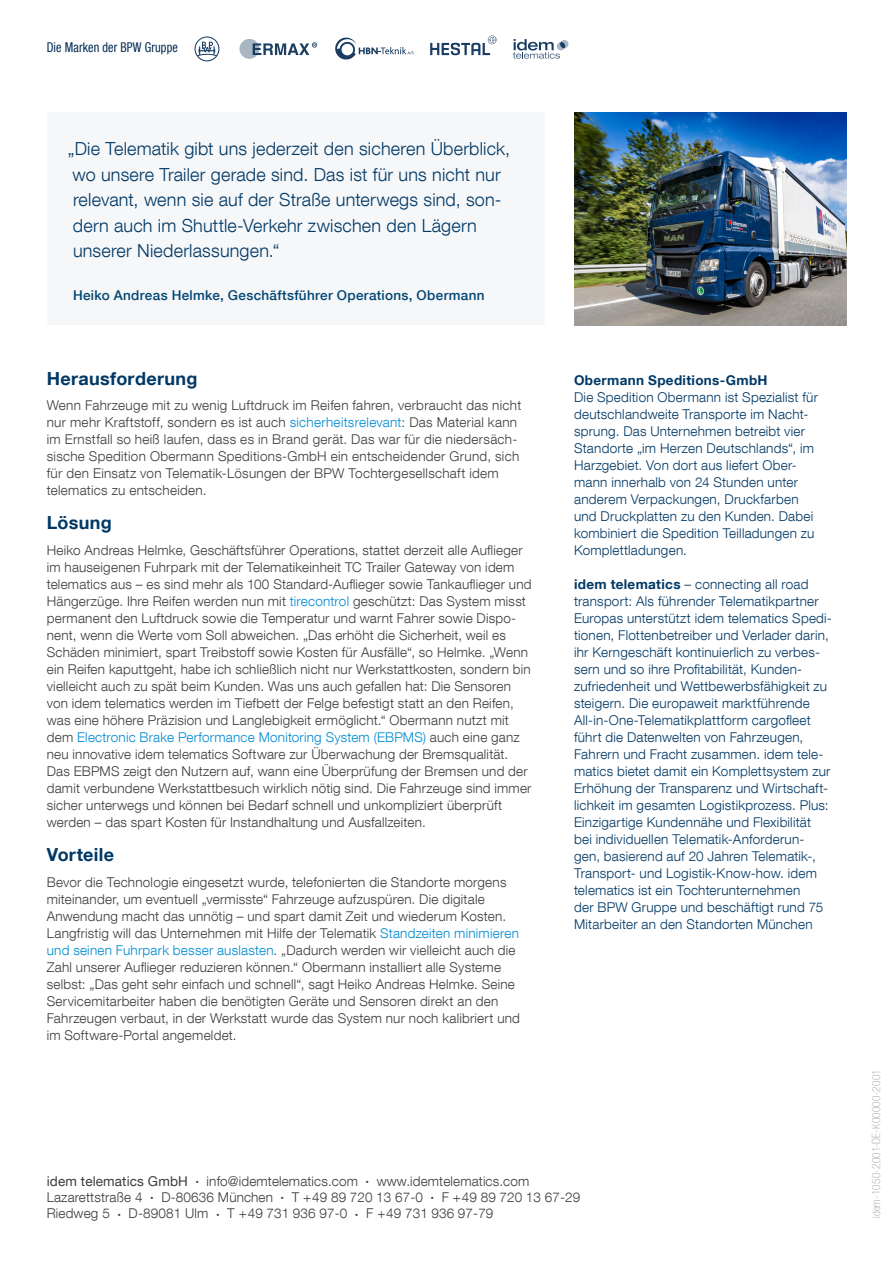
<style>
.page{position:relative;width:893px;height:1263px;background:#fff}
.page>*{position:absolute;margin:0;border:0;box-sizing:border-box;transform-origin:0 0}
.t1{font:300 18px/25.5px "Helvetica Neue LT Com";letter-spacing:.01em;color:#003865}
.t2{font:700 18px "Helvetica Neue LT Com";letter-spacing:.02em;color:#003865}
.t3{font:300 13.5px/17px "Helvetica Neue LT Com";letter-spacing:.015em;color:#3c3c3b}
.t4{font:300 13.5px/17px "Helvetica Neue LT Com";letter-spacing:.015em;color:#003865}
.t5{font:500 13.5px "Helvetica Neue LT Com";letter-spacing:.025em;color:#004572}
.t6{font:700 13.5px "Helvetica Neue LT Com";letter-spacing:.025em;color:#003865}
.t7{font:condensed 13.5px "Helvetica Neue LT Com";letter-spacing:.01em;color:#002851;scale:.9 1}
.t8{font:13.5px "Helvetica Neue LT Com";letter-spacing:.01em;color:#3c3c3b}
.t9{font:100 condensed 11.25px "Helvetica Neue LT Com";letter-spacing:.02em;color:#9d9d9c}
.s1{color:#008bd2}
.s2{font-weight:700}
.s3{font-weight:100;font-stretch:condensed;font-size:6px}
</style>
<div class="page">
<div style="left:47px;top:113px;width:497px;height:212px;background:#f6f7f9"></div>
<img style="left:574px;top:113px;width:272px;height:212px">
<div style="left:239px;top:39px;width:20px;height:20px;background:linear-gradient(to bottom,#a9b6c4,#adb9c6);border-radius:50%"></div>
<svg style="left:430px;top:36px;width:67px;height:19px"></svg>
<svg style="left:335px;top:37px;width:78px;height:23px"></svg>
<svg style="left:253px;top:42px;width:64px;height:13px"></svg>
<svg style="left:195px;top:36px;width:24px;height:25px"></svg>
<svg style="left:513px;top:39px;width:55px;height:20px"></svg>
<p class="t7" style="left:47px;top:39px;width:147px">Die Marken der BPW Gruppe</p>
<p class="t1" style="left:68px;top:136px;width:444px">„Die Telematik gibt uns jederzeit den sicheren Überblick, wo unsere Trailer gerade sind. Das ist für uns nicht nur relevant, wenn sie auf der Straße unterwegs sind, son&shy;dern auch im Shuttle-Verkehr zwischen den Lägern unserer Niederlassungen.“</p>
<p class="t5" style="left:73px;top:287px;width:413px">Heiko Andreas Helmke, Geschäftsführer Operations, Obermann</p>
<h1 class="t2" style="left:47px;top:367px;width:152px">Herausforderung</h1>
<p class="t3" style="left:47px;top:397px;width:476px">Wenn Fahrzeuge mit zu wenig Luftdruck im Reifen fahren, verbraucht das nicht nur mehr Kraftstoff, sondern es ist auch <span class="s1">sicherheitsrelevant</span>: Das Material kann im Ernstfall so heiß laufen, dass es in Brand gerät. Das war für die niedersäch&shy;sische Spedition Obermann Speditions-GmbH ein entscheidender Grund, sich für den Einsatz von Telematik-Lösungen der BPW Tochtergesellschaft idem telematics zu entscheiden.</p>
<h1 class="t2" style="left:47px;top:512px;width:67px">Lösung</h1>
<p class="t3" style="left:47px;top:541px;width:486px">Heiko Andreas Helmke, Geschäftsführer Operations, stattet derzeit alle Auflieger im hauseigenen Fuhrpark mit der Telematikeinheit TC Trailer Gateway von idem telematics aus – es sind mehr als 100 Standard-Auflieger sowie Tankauflieger und Hängerzüge. Ihre Reifen werden nun mit <span class="s1">tirecontrol</span> geschützt: Das System misst permanent den Luftdruck sowie die Temperatur und warnt Fahrer sowie Dispo&shy;nent, wenn die Werte vom Soll abweichen. „Das erhöht die Sicherheit, weil es Schäden minimiert, spart Treibstoff sowie Kosten für Ausfälle“, so Helmke. „Wenn ein Reifen kaputtgeht, habe ich schließlich nicht nur Werkstattkosten, sondern bin vielleicht auch zu spät beim Kunden. Was uns auch gefallen hat: Die Sensoren von idem telematics werden im Tiefbett der Felge befestigt statt an den Reifen, was eine höhere Präzision und Langlebigkeit ermöglicht.“ Obermann nutzt mit dem <span class="s1">Electronic Brake Performance Monitoring System (EBPMS)</span> auch eine ganz neu innovative idem telematics Software zur Überwachung der Bremsqualität.<br>Das EBPMS zeigt den Nutzern auf, wann eine Überprüfung der Bremsen und der damit verbundene Werkstattbesuch wirklich nötig sind. Die Fahrzeuge sind immer sicher unterwegs und können bei Bedarf schnell und unkompliziert überprüft werden – das spart Kosten für Instandhaltung und Ausfallzeiten.</p>
<h1 class="t2" style="left:47px;top:843px;width:69px">Vorteile</h1>
<p class="t3" style="left:47px;top:873px;width:475px">Bevor die Technologie eingesetzt wurde, telefonierten die Standorte morgens miteinander, um eventuell „vermisste“ Fahrzeuge aufzuspüren. Die digitale Anwendung macht das unnötig – und spart damit Zeit und wiederum Kosten.<br>Langfristig will das Unternehmen mit Hilfe der Telematik <span class="s1">Standzeiten minimieren und seinen Fuhrpark besser auslasten</span>. „Dadurch werden wir vielleicht auch die Zahl unserer Auflieger reduzieren können.“ Obermann installiert alle Systeme selbst: „Das geht sehr einfach und schnell“, sagt Heiko Andreas Helmke. Seine Servicemitarbeiter haben die benötigten Geräte und Sensoren direkt an den Fahrzeugen verbaut, in der Werkstatt wurde das System nur noch kalibriert und im Software-Portal angemeldet.</p>
<p class="t6" style="left:574px;top:371px;width:195px">Obermann Speditions-GmbH</p>
<p class="t4" style="left:574px;top:388px;width:245px">Die Spedition Obermann ist Spezialist für deutschlandweite Transporte im Nacht&shy;sprung. Das Unternehmen betreibt vier Standorte „im Herzen Deutschlands“, im Harzgebiet. Von dort aus liefert Ober&shy;mann innerhalb von 24 Stunden unter anderem Verpackungen, Druckfarben und Druckplatten zu den Kunden. Dabei kombiniert die Spedition Teilladungen zu Komplettladungen.</p>
<p class="t4" style="left:574px;top:575px;width:259px"><span class="s2">idem telematics</span> – connecting all road transport: Als führender Telematikpartner Europas unterstützt idem telematics Spedi&shy;tionen, Flottenbetreiber und Verlader darin, ihr Kerngeschäft kontinuierlich zu verbes&shy;sern und so ihre Profitabilität, Kunden&shy;zufriedenheit und Wettbewerbsfähigkeit zu steigern. Die europaweit marktführende All-in-One-Telematikplattform cargofleet führt die Datenwelten von Fahrzeugen, Fahrern und Fracht zusammen. idem tele&shy;matics bietet damit ein Komplettsystem zur Erhöhung der Transparenz und Wirtschaft&shy;lichkeit im gesamten Logistikprozess. Plus:<br>Einzigartige Kundennähe und Flexibilität bei individuellen Telematik-Anforderun&shy;gen, basierend auf 20 Jahren Telematik-, Transport- und Logistik-Know-how. idem telematics ist ein Tochterunternehmen<br>der BPW Gruppe und beschäftigt rund 75<br>Mitarbeiter an den Standorten München</p>
<p class="t8" style="left:47px;top:1173px;width:143px">idem telematics GmbH</p>
<p class="t3" style="left:196px;top:1172px;width:164px"><span class="s3">•</span> info@idemtelematics.com</p>
<p class="t3" style="left:366px;top:1172px;width:165px"><span class="s3">•</span> www.idemtelematics.com</p>
<p class="t3" style="left:47px;top:1188px;width:97px">Lazarettstraße 4</p>
<p class="t3" style="left:150px;top:1188px;width:124px"><span class="s3">•</span> D-80636 München</p>
<p class="t3" style="left:281px;top:1188px;width:144px"><span class="s3">•</span> T +49 89 720 13 67-0</p>
<p class="t3" style="left:431px;top:1188px;width:151px"><span class="s3">•</span> F +49 89 720 13 67-29</p>
<p class="t3" style="left:47px;top:1205px;width:65px">Riedweg 5</p>
<p class="t3" style="left:118px;top:1205px;width:92px"><span class="s3">•</span> D-89081 Ulm</p>
<p class="t3" style="left:216px;top:1205px;width:132px"><span class="s3">•</span> T +49 731 936 97-0</p>
<p class="t3" style="left:355px;top:1205px;width:140px"><span class="s3">•</span> F +49 731 936 97-79</p>
<p class="t9" style="left:870px;top:1218px;width:151px;rotate:-90deg">idem-1050-2001-DE-K00000-2001</p>
</div>
